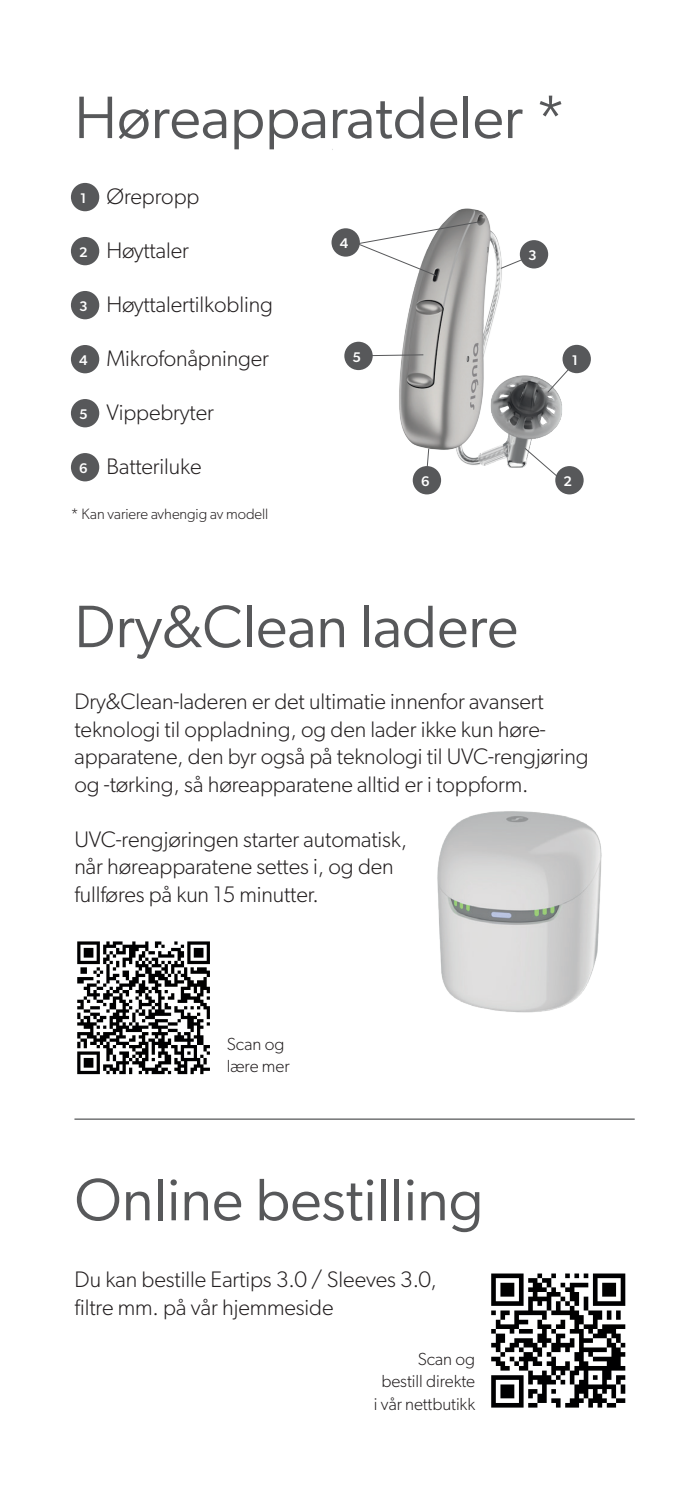
<style>
.page{position:relative;width:695px;height:1489px;background:#fff}
.page>*{position:absolute;margin:0;border:0;box-sizing:border-box;transform-origin:0 0}
.t1{font:60px "Gibson";color:#57585a}
.t2{font:300 22.5px/27.5px "Gibson";letter-spacing:-.005em;color:#231f20}
.t3{font:300 17.5px/22.5px "Gibson";letter-spacing:-.005em;color:#231f20}
.t4{font:300 15px "Gibson";letter-spacing:-.005em;color:#231f20}
.t5{font:500 14px "Gibson";color:#fff}
.s1{font-weight:500;font-size:14px;color:#fff}
</style>
<div class="page">
<img style="left:332px;top:149px;width:259px;height:346px">
<div style="left:562px;top:345px;width:28px;height:28px;background:#57585a;border-radius:50%"></div>
<div style="left:555px;top:466px;width:28px;height:28px;background:#57585a;border-radius:50%"></div>
<div style="left:519px;top:240px;width:29px;height:28px;background:#57585a;border-radius:50%"></div>
<div style="left:331px;top:228px;width:29px;height:29px;background:#57585a;border-radius:50%"></div>
<div style="left:344px;top:342px;width:28px;height:28px;background:#57585a;border-radius:50%"></div>
<div style="left:412px;top:466px;width:29px;height:28px;background:#57585a;border-radius:50%"></div>
<svg style="left:546px;top:368px;width:23px;height:25px"></svg>
<svg style="left:524px;top:447px;width:35px;height:31px"></svg>
<svg style="left:500px;top:259px;width:22px;height:10px"></svg>
<svg style="left:358px;top:221px;width:123px;height:55px"></svg>
<svg style="left:372px;top:354px;width:52px;height:2px"></svg>
<svg style="left:426px;top:448px;width:3px;height:19px"></svg>
<div style="left:71px;top:183px;width:28px;height:28px;background:#57585a;border-radius:50%"></div>
<div style="left:71px;top:237px;width:28px;height:28px;background:#57585a;border-radius:50%"></div>
<div style="left:71px;top:291px;width:28px;height:28px;background:#57585a;border-radius:50%"></div>
<div style="left:71px;top:345px;width:28px;height:28px;background:#57585a;border-radius:50%"></div>
<div style="left:71px;top:399px;width:28px;height:28px;background:#57585a;border-radius:50%"></div>
<div style="left:71px;top:453px;width:28px;height:28px;background:#57585a;border-radius:50%"></div>
<img style="left:437px;top:811px;width:165px;height:202px">
<svg style="left:77px;top:941px;width:133px;height:133px"></svg>
<svg style="left:491px;top:1273px;width:134px;height:134px"></svg>
<hr style="left:74px;top:1118px;width:560px;height:1px;background:#57585a">
<h1 class="t1" style="left:74px;top:81px;width:493px">Høreapparatdeler *</h1>
<p class="t2" style="left:80px;top:182px;width:121px"><span class="s1">1</span> Ørepropp</p>
<p class="t2" style="left:79px;top:236px;width:111px"><span class="s1">2</span> Høyttaler</p>
<p class="t2" style="left:79px;top:290px;width:195px"><span class="s1">3</span> Høyttalertilkobling</p>
<p class="t2" style="left:79px;top:344px;width:191px"><span class="s1">4</span> Mikrofonåpninger</p>
<p class="t2" style="left:79px;top:398px;width:136px"><span class="s1">5</span> Vippebryter</p>
<p class="t2" style="left:79px;top:452px;width:124px"><span class="s1">6</span> Batteriluke</p>
<p class="t4" style="left:71px;top:505px;width:199px">* Kan variere avhengig av modell</p>
<p class="t5" style="left:340px;top:235px;width:10px">4</p>
<p class="t5" style="left:352px;top:348px;width:10px">5</p>
<p class="t5" style="left:421px;top:472px;width:10px">6</p>
<p class="t5" style="left:528px;top:247px;width:10px">3</p>
<p class="t5" style="left:571px;top:351px;width:8px">1</p>
<p class="t5" style="left:563px;top:472px;width:10px">2</p>
<h1 class="t1" style="left:74px;top:590px;width:445px">Dry&amp;Clean ladere</h1>
<p class="t2" style="left:74px;top:687px;width:515px">Dry&amp;Clean-laderen er det ultimatie innenfor avansert teknologi til oppladning, og den lader ikke kun høre&shy;apparatene, den byr også på teknologi til UVC-rengjøring og -tørking, så høreapparatene alltid er i toppform.</p>
<p class="t2" style="left:74px;top:825px;width:334px">UVC-rengjøringen starter automatisk, når høreapparatene settes i, og den fullføres på kun 15 minutter.</p>
<p class="t3" style="left:227px;top:1031px;width:64px">Scan og lære mer</p>
<h1 class="t1" style="left:74px;top:1163px;width:410px">Online bestilling</h1>
<p class="t2" style="left:74px;top:1265px;width:364px">Du kan bestille Eartips 3.0 / Sleeves 3.0, filtre mm. på vår hjemmeside</p>
<p class="t3" style="left:374px;top:1347px;width:103px;text-align:right">Scan og bestill direkte i vår nettbutikk</p>
</div>
